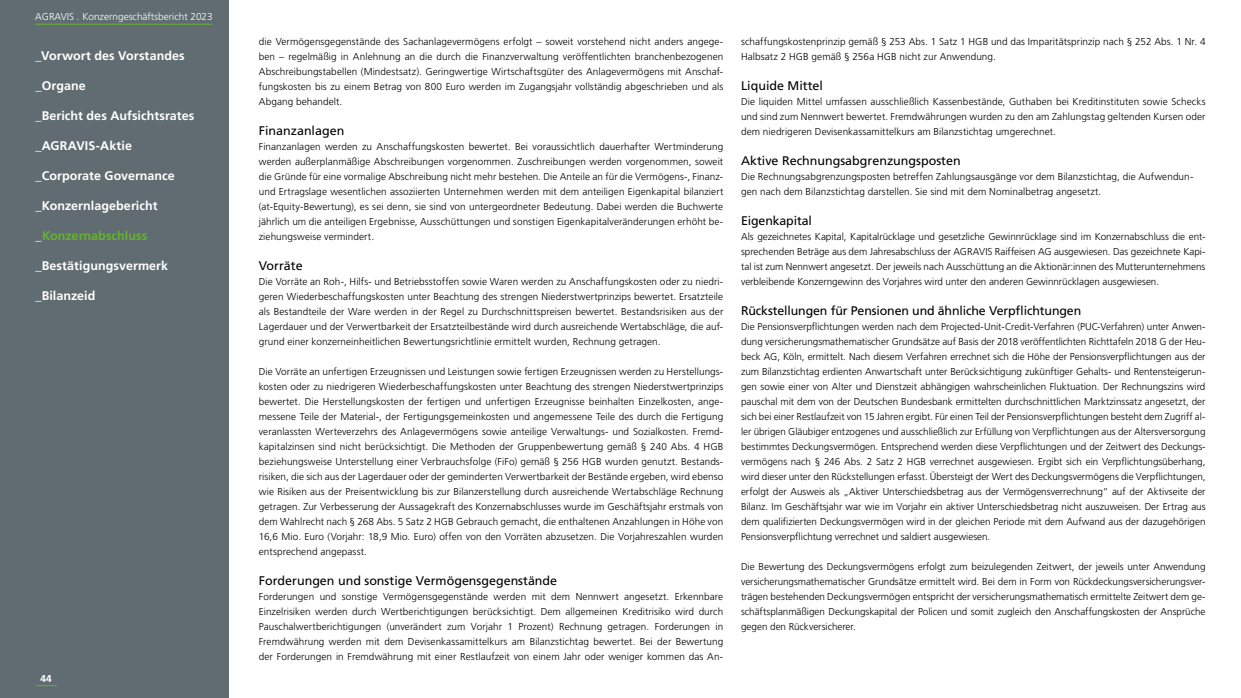
<style>
.page{position:relative;width:1241px;height:698px;background:#fff}
.page>*{position:absolute;margin:0;border:0;box-sizing:border-box;transform-origin:0 0}
.t1{font:12.5px "Frutiger LT Pro";color:#000}
.t2{font:700 12.5px "Frutiger LT Pro";letter-spacing:.005em;color:#fff}
.t3{font:700 12.5px "Frutiger LT Pro";letter-spacing:.005em;color:#65b32e}
.t4{font:300 10px/15px "Frutiger LT Pro";letter-spacing:.005em;color:#000;text-align:justify}
.t5{font:300 10px "Frutiger LT Pro";color:#fff}
.t6{font:700 10px "Frutiger LT Pro";color:#fff}
.s1{color:#fff}
</style>
<div class="page">
<div style="left:0;top:0;width:228px;height:698px;background:#606c72"></div>
<svg style="left:36px;top:685px;width:21px;height:1px"></svg>
<hr style="left:35px;top:24px;width:177px;height:1px;background:#65b32e">
<p class="t5" style="left:35px;top:11px;width:179px">AGRAVIS . Konzerngeschäftsbericht 2023</p>
<p class="t2" style="left:35px;top:48px;width:151px">_Vorwort des Vorstandes</p>
<p class="t2" style="left:35px;top:78px;width:52px">_Organe</p>
<p class="t2" style="left:35px;top:108px;width:160px">_Bericht des Aufsichtsrates</p>
<p class="t2" style="left:35px;top:138px;width:98px">_AGRAVIS-Aktie</p>
<p class="t2" style="left:35px;top:168px;width:141px">_Corporate Governance</p>
<p class="t2" style="left:35px;top:198px;width:124px">_Konzernlagebericht</p>
<p class="t3" style="left:35px;top:228px;width:113px"><span class="s1">_</span>Konzernabschluss</p>
<p class="t2" style="left:35px;top:258px;width:134px">_Bestätigungsvermerk</p>
<p class="t2" style="left:35px;top:288px;width:62px">_Bilanzeid</p>
<p class="t6" style="left:40px;top:672px;width:13px">44</p>
<p class="t4" style="left:259px;top:34px;width:466px">die Vermögensgegenstände des Sachanlagevermögens erfolgt – soweit vorstehend nicht anders angege&shy;ben – regelmäßig in Anlehnung an die durch die Finanzverwaltung veröffentlichten branchenbezogenen Abschreibungstabellen (Mindestsatz). Geringwertige Wirtschaftsgüter des Anlagevermögens mit Anschaf&shy;fungskosten bis zu einem Betrag von 800 Euro werden im Zugangsjahr vollständig abgeschrieben und als Abgang behandelt.</p>
<p class="t1" style="left:259px;top:123px;width:87px">Finanzanlagen</p>
<p class="t4" style="left:259px;top:139px;width:466px">Finanzanlagen werden zu Anschaffungskosten bewertet. Bei voraussichtlich dauerhafter Wertminderung werden außerplanmäßige Abschreibungen vorgenommen. Zuschreibungen werden vorgenommen, soweit die Gründe für eine vormalige Abschreibung nicht mehr bestehen. Die Anteile an für die Vermögens-, Finanz&shy;und Ertragslage wesentlichen assoziierten Unternehmen werden mit dem anteiligen Eigenkapital bilanziert (at-Equity-Bewertung), es sei denn, sie sind von untergeordneter Bedeutung. Dabei werden die Buchwerte jährlich um die anteiligen Ergebnisse, Ausschüttungen und sonstigen Eigenkapitalveränderungen erhöht be&shy;ziehungsweise vermindert.</p>
<p class="t1" style="left:259px;top:258px;width:45px">Vorräte</p>
<p class="t4" style="left:259px;top:274px;width:466px">Die Vorräte an Roh-, Hilfs- und Betriebsstoffen sowie Waren werden zu Anschaffungskosten oder zu niedri&shy;geren Wiederbeschaffungskosten unter Beachtung des strengen Niederstwertprinzips bewertet. Ersatzteile als Bestandteile der Ware werden in der Regel zu Durchschnittspreisen bewertet. Bestandsrisiken aus der Lagerdauer und der Verwertbarkeit der Ersatzteilbestände wird durch ausreichende Wertabschläge, die auf&shy;grund einer konzerneinheitlichen Bewertungsrichtlinie ermittelt wurden, Rechnung getragen.</p>
<p class="t4" style="left:259px;top:364px;width:466px">Die Vorräte an unfertigen Erzeugnissen und Leistungen sowie fertigen Erzeugnissen werden zu Herstellungs&shy;kosten oder zu niedrigeren Wiederbeschaffungskosten unter Beachtung des strengen Niederstwertprinzips bewertet. Die Herstellungskosten der fertigen und unfertigen Erzeugnisse beinhalten Einzelkosten, ange&shy;messene Teile der Material-, der Fertigungsgemeinkosten und angemessene Teile des durch die Fertigung veranlassten Werteverzehrs des Anlagevermögens sowie anteilige Verwaltungs- und Sozialkosten. Fremd&shy;kapitalzinsen sind nicht berücksichtigt. Die Methoden der Gruppenbewertung gemäß § 240 Abs. 4 HGB beziehungsweise Unterstellung einer Verbrauchsfolge (FiFo) gemäß § 256 HGB wurden genutzt. Bestands&shy;risiken, die sich aus der Lagerdauer oder der geminderten Verwertbarkeit der Bestände ergeben, wird ebenso wie Risiken aus der Preisentwicklung bis zur Bilanzerstellung durch ausreichende Wertabschläge Rechnung getragen. Zur Verbesserung der Aussagekraft des Konzernabschlusses wurde im Geschäftsjahr erstmals von dem Wahlrecht nach § 268 Abs. 5 Satz 2 HGB Gebrauch gemacht, die enthaltenen Anzahlungen in Höhe von 16,6 Mio. Euro (Vorjahr: 18,9 Mio. Euro) offen von den Vorräten abzusetzen. Die Vorjahreszahlen wurden entsprechend angepasst.</p>
<p class="t1" style="left:259px;top:573px;width:300px">Forderungen und sonstige Vermögensgegenstände</p>
<p class="t4" style="left:259px;top:589px;width:466px">Forderungen und sonstige Vermögensgegenstände werden mit dem Nennwert angesetzt. Erkennbare Einzelrisiken werden durch Wertberichtigungen berücksichtigt. Dem allgemeinen Kreditrisiko wird durch Pauschalwertberichtigungen (unverändert zum Vorjahr 1 Prozent) Rechnung getragen. Forderungen in Fremdwährung werden mit dem Devisenkassamittelkurs am Bilanzstichtag bewertet. Bei der Bewertung der Forderungen in Fremdwährung mit einer Restlaufzeit von einem Jahr oder weniger kommen das An-</p>
<p class="t4" style="left:741px;top:34px;width:466px">schaffungskostenprinzip gemäß § 253 Abs. 1 Satz 1 HGB und das Imparitätsprinzip nach § 252 Abs. 1 Nr. 4<br>Halbsatz 2 HGB gemäß § 256a HGB nicht zur Anwendung.</p>
<p class="t1" style="left:741px;top:78px;width:83px">Liquide Mittel</p>
<p class="t4" style="left:741px;top:94px;width:466px">Die liquiden Mittel umfassen ausschließlich Kassenbestände, Guthaben bei Kreditinstituten sowie Schecks und sind zum Nennwert bewertet. Fremdwährungen wurden zu den am Zahlungstag geltenden Kursen oder dem niedrigeren Devisenkassamittelkurs am Bilanzstichtag umgerechnet.</p>
<p class="t1" style="left:741px;top:153px;width:221px">Aktive Rechnungsabgrenzungsposten</p>
<p class="t4" style="left:741px;top:169px;width:454px">Die Rechnungsabgrenzungsposten betreffen Zahlungsausgänge vor dem Bilanzstichtag, die Aufwendun&shy;gen nach dem Bilanzstichtag darstellen. Sie sind mit dem Nominalbetrag angesetzt.</p>
<p class="t1" style="left:741px;top:213px;width:72px">Eigenkapital</p>
<p class="t4" style="left:741px;top:229px;width:466px">Als gezeichnetes Kapital, Kapitalrücklage und gesetzliche Gewinnrücklage sind im Konzernabschluss die ent&shy;sprechenden Beträge aus dem Jahresabschluss der AGRAVIS Raiffeisen AG ausgewiesen. Das gezeichnete Kapi&shy;tal ist zum Nennwert angesetzt. Der jeweils nach Ausschüttung an die Aktionär:innen des Mutterunternehmens verbleibende Konzerngewinn des Vorjahres wird unter den anderen Gewinnrücklagen ausgewiesen.</p>
<p class="t1" style="left:741px;top:303px;width:341px">Rückstellungen für Pensionen und ähnliche Verpflichtungen</p>
<p class="t4" style="left:741px;top:319px;width:466px">Die Pensionsverpflichtungen werden nach dem Projected-Unit-Credit-Verfahren (PUC-Verfahren) unter Anwen&shy;dung versicherungsmathematischer Grundsätze auf Basis der 2018 veröffentlichten Richttafeln 2018 G der Heu&shy;beck AG, Köln, ermittelt. Nach diesem Verfahren errechnet sich die Höhe der Pensionsverpflichtungen aus der zum Bilanzstichtag erdienten Anwartschaft unter Berücksichtigung zukünftiger Gehalts- und Rentensteigerun&shy;gen sowie einer von Alter und Dienstzeit abhängigen wahrscheinlichen Fluktuation. Der Rechnungszins wird pauschal mit dem von der Deutschen Bundesbank ermittelten durchschnittlichen Marktzinssatz angesetzt, der sich bei einer Restlaufzeit von 15 Jahren ergibt. Für einen Teil der Pensionsverpflichtungen besteht dem Zugriff al&shy;ler übrigen Gläubiger entzogenes und ausschließlich zur Erfüllung von Verpflichtungen aus der Altersversorgung bestimmtes Deckungsvermögen. Entsprechend werden diese Verpflichtungen und der Zeitwert des Deckungs&shy;vermögens nach § 246 Abs. 2 Satz 2 HGB verrechnet ausgewiesen. Ergibt sich ein Verpflichtungsüberhang, wird dieser unter den Rückstellungen erfasst. Übersteigt der Wert des Deckungsvermögens die Verpflichtungen, erfolgt der Ausweis als „Aktiver Unterschiedsbetrag aus der Vermögensverrechnung“ auf der Aktivseite der Bilanz. Im Geschäftsjahr war wie im Vorjahr ein aktiver Unterschiedsbetrag nicht auszuweisen. Der Ertrag aus dem qualifizierten Deckungsvermögen wird in der gleichen Periode mit dem Aufwand aus der dazugehörigen Pensionsverpflichtung verrechnet und saldiert ausgewiesen.</p>
<p class="t4" style="left:741px;top:559px;width:466px">Die Bewertung des Deckungsvermögens erfolgt zum beizulegenden Zeitwert, der jeweils unter Anwendung versicherungsmathematischer Grundsätze ermittelt wird. Bei dem in Form von Rückdeckungsversicherungsver&shy;trägen bestehenden Deckungsvermögen entspricht der versicherungsmathematisch ermittelte Zeitwert dem ge&shy;schäftsplanmäßigen Deckungskapital der Policen und somit zugleich den Anschaffungskosten der Ansprüche gegen den Rückversicherer.</p>
</div>
